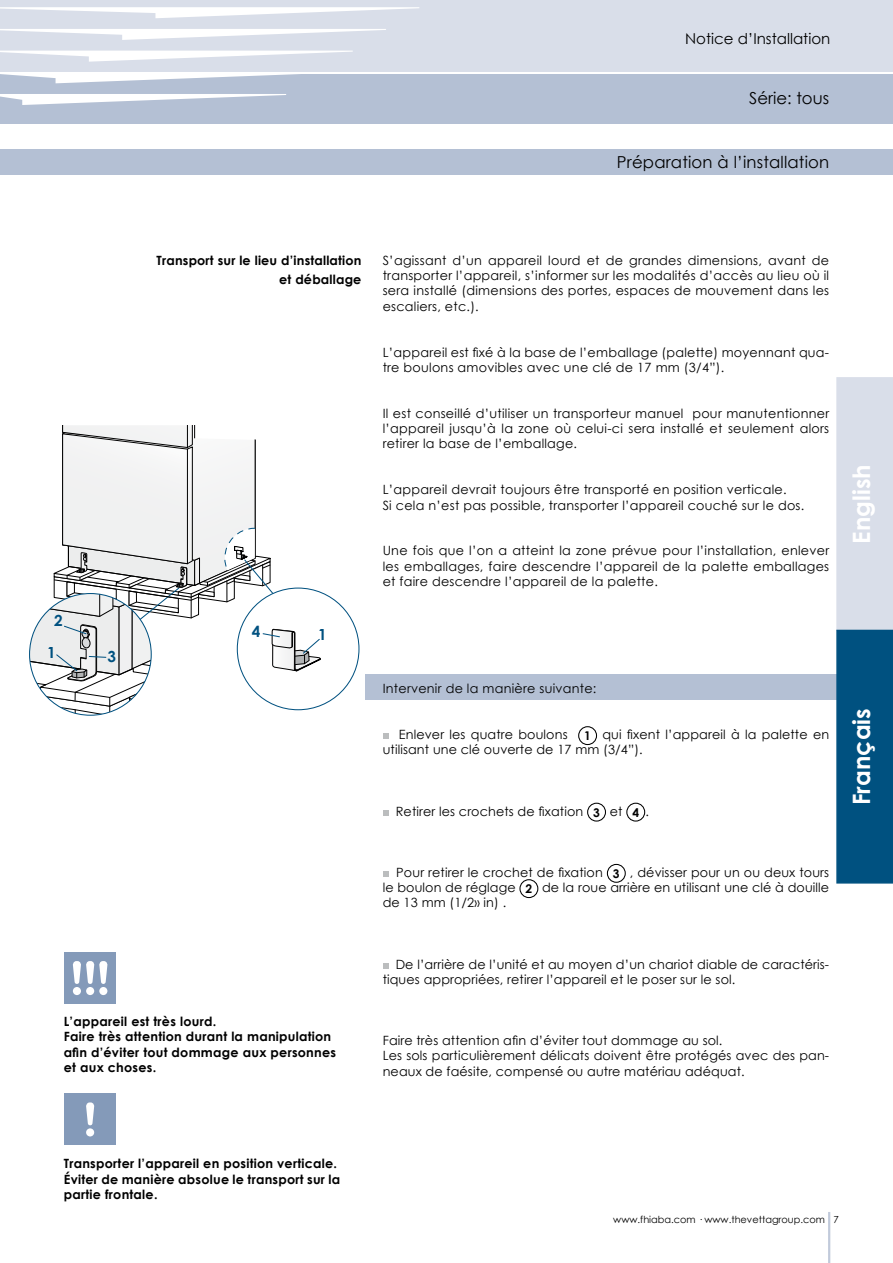
<style>
.page{position:relative;width:893px;height:1263px;background:#fff}
.page>*{position:absolute;margin:0;border:0;box-sizing:border-box;transform-origin:0 0}
.t1{font:700 24px "Century Gothic";color:#fff}
.t2{font:16.5px "Century Gothic";letter-spacing:.01em;color:#000}
.t3{font:700 15.3px "Century Gothic";color:#005180}
.t4{font:15px "Century Gothic";color:#000}
.t5{font:12.75px/15.3px "Century Gothic";letter-spacing:.01em;color:#000}
.t6{font:700 12.75px/15.3px "Century Gothic";letter-spacing:.02em;color:#000}
.t7{font:9.75px "Century Gothic";color:#000}
</style>
<div class="page">
<div style="left:0;top:0;width:893px;height:72px;background:#d9dee9"></div>
<div style="left:0;top:72px;width:893px;height:51px;background:#b4c0d4"></div>
<hr style="left:0;top:72px;width:893px;height:1px;background:#fff">
<svg style="left:0;top:7px;width:419px;height:98px"></svg>
<hr style="left:828px;top:1212px;width:2px;height:51px;background:#c1cadb">
<div style="left:65px;top:1094px;width:51px;height:51px;background:#849ab9"></div>
<div style="left:86px;top:1128px;width:8px;height:8px;background:#fff;border-radius:50%"></div>
<svg style="left:86px;top:1102px;width:8px;height:23px"></svg>
<div style="left:65px;top:952px;width:51px;height:51px;background:#849ab9"></div>
<div style="left:86px;top:987px;width:8px;height:8px;background:#fff;border-radius:50%"></div>
<div style="left:73px;top:987px;width:8px;height:8px;background:#fff;border-radius:50%"></div>
<div style="left:99px;top:987px;width:8px;height:8px;background:#fff;border-radius:50%"></div>
<svg style="left:73px;top:961px;width:34px;height:23px"></svg>
<div style="left:0;top:149px;width:893px;height:25px;background:#b4c0d4"></div>
<div style="left:366px;top:675px;width:527px;height:25px;background:#b4c0d4"></div>
<svg style="left:30px;top:425px;width:291px;height:290px"></svg>
<svg style="left:836px;top:377px;width:57px;height:506px;background:#6d98b4"></svg>
<svg style="left:383px;top:733px;width:5px;height:6px"></svg>
<div style="left:578px;top:726px;width:19px;height:19px;border:1px solid #000;border-radius:50%"></div>
<svg style="left:383px;top:810px;width:5px;height:5px"></svg>
<div style="left:587px;top:803px;width:19px;height:18px;border:1px solid #000;border-radius:50%"></div>
<div style="left:626px;top:803px;width:19px;height:18px;border:1px solid #000;border-radius:50%"></div>
<svg style="left:383px;top:871px;width:5px;height:6px"></svg>
<div style="left:607px;top:864px;width:19px;height:19px;border:1px solid #000;border-radius:50%"></div>
<div style="left:519px;top:879px;width:19px;height:19px;border:1px solid #000;border-radius:50%"></div>
<svg style="left:383px;top:963px;width:5px;height:5px"></svg>
<p class="t4" style="left:685px;top:29px;width:147px">Notice d’Installation</p>
<p class="t2" style="left:749px;top:88px;width:81px">Série: tous</p>
<p class="t2" style="left:617px;top:152px;width:214px">Préparation à l’installation</p>
<p class="t6" style="left:157px;top:250px;width:206px;line-height:19.5px;text-align:right">Transport sur le lieu d’installation et déballage</p>
<p class="t3" style="left:54px;top:611px;width:10px">2</p>
<p class="t3" style="left:47px;top:642px;width:10px">1</p>
<p class="t3" style="left:107px;top:647px;width:10px">3</p>
<p class="t3" style="left:252px;top:622px;width:10px">4</p>
<p class="t3" style="left:318px;top:624px;width:10px">1</p>
<p class="t6" style="left:64px;top:1013px;width:274px">L’appareil est très lourd.<br>Faire très attention durant la manipulation afin d’éviter tout dommage aux personnes et aux choses.</p>
<p class="t5" style="left:383px;top:252px;width:448px;text-align:justify">S’agissant d’un appareil lourd et de grandes dimensions, avant de transporter l’appareil, s’informer sur les modalités d’accès au lieu où il sera installé (dimensions des portes, espaces de mouvement dans les escaliers, etc.).</p>
<p class="t5" style="left:383px;top:344px;width:448px">L’appareil est fixé à la base de l’emballage (palette) moyennant qua&shy;tre boulons amovibles avec une clé de 17 mm (3/4”).</p>
<p class="t5" style="left:383px;top:405px;width:448px;text-align:justify">Il est conseillé d’utiliser un transporteur manuel pour manutentionner l’appareil jusqu’à la zone où celui-ci sera installé et seulement alors retirer la base de l’emballage.</p>
<p class="t5" style="left:383px;top:482px;width:423px">L’appareil devrait toujours être transporté en position verticale.<br>Si cela n’est pas possible, transporter l’appareil couché sur le dos.</p>
<p class="t5" style="left:383px;top:543px;width:448px;text-align:justify">Une fois que l’on a atteint la zone prévue pour l’installation, enlever les emballages, faire descendre l’appareil de la palette emballages et faire descendre l’appareil de la palette.</p>
<p class="t5" style="left:383px;top:681px;width:215px">Intervenir de la manière suivante:</p>
<p class="t5" style="left:399px;top:727px;width:170px">Enlever les quatre boulons</p>
<p class="t5" style="left:383px;top:727px;width:448px;text-indent:202px"><sub>1</sub> qui fixent l’appareil à la palette en utilisant une clé ouverte de 17 mm (3/4”).</p>
<p class="t5" style="left:396px;top:803px;width:255px">Retirer les crochets de fixation <sub>3</sub> et <sub>4</sub> .</p>
<p class="t5" style="left:383px;top:864px;width:448px;text-align:justify;text-indent:14px">Pour retirer le crochet de fixation <sub>3</sub> , dévisser pour un ou deux tours le boulon de réglage <sub>2</sub> de la roue arrière en utilisant une clé à douille de 13 mm (1/2» in) .</p>
<p class="t5" style="left:383px;top:956px;width:448px;text-indent:13px">De l’arrière de l’unité et au moyen d’un chariot diable de caractéris&shy;tiques appropriées, retirer l’appareil et le poser sur le sol.</p>
<p class="t5" style="left:383px;top:1033px;width:448px">Faire très attention afin d’éviter tout dommage au sol.<br>Les sols particulièrement délicats doivent être protégés avec des pan&shy;neaux de faésite, compensé ou autre matériau adéquat.</p>
<h1 class="t1" style="left:846px;top:544px;width:81px;rotate:-90deg">English</h1>
<h1 class="t1" style="left:846px;top:805px;width:98px;rotate:-90deg">Français</h1>
<p class="t6" style="left:64px;top:1156px;width:278px">Transporter l’appareil en position verticale.<br>Éviter de manière absolue le transport sur la partie frontale.</p>
<p class="t7" style="left:613px;top:1213px;width:213px">www.fhiaba.com · www.thevettagroup.com</p>
<p class="t7" style="left:833px;top:1213px;width:7px">7</p>
</div>
